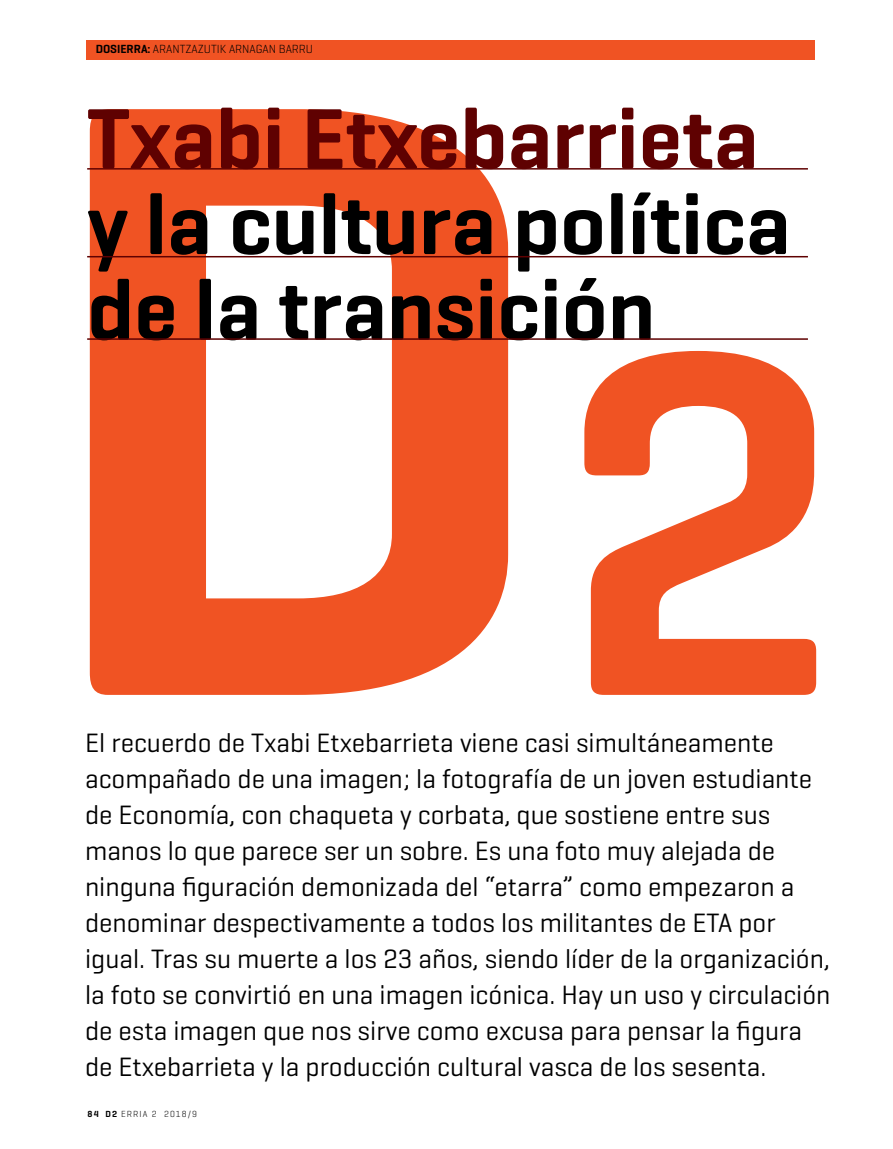
<style>
.page{position:relative;width:893px;height:1149px;background:#fff}
.page>*{position:absolute;margin:0;border:0;box-sizing:border-box;transform-origin:0 0}
.t1{font:600 87px/85.5px "Geogrotesque";color:#000}
.t2{font:600 87px "Geogrotesque";color:#5f0101}
.t3{font:27px/36px "Geogrotesque";color:#000}
.t4{font:300 12px "Geogrotesque";color:#000}
.t5{font:300 9px "Geogrotesque";letter-spacing:.12em;color:#000}
.s1{font-weight:600}
</style>
<div class="page">
<svg style="left:90px;top:109px;width:726px;height:585px"></svg>
<hr style="left:87px;top:168px;width:721px;height:1px;background:#5f0101">
<hr style="left:87px;top:256px;width:721px;height:1px;background:#5f0101">
<hr style="left:87px;top:338px;width:721px;height:2px;background:#5f0101">
<div style="left:86px;top:40px;width:729px;height:19px;background:#f05323"></div>
<p class="t4" style="left:96px;top:42px;width:219px"><span class="s1">DOSIERRA:</span> ARANTZAZUTIK ARNAGAN BARRU</p>
<h1 class="t2" style="left:87px;top:84px;width:673px">Txabi Etxebarrieta</h1>
<h1 class="t1" style="left:87px;top:181px;width:705px">y la cultura política de la transición</h1>
<p class="t3" style="left:85px;top:724px;width:747px">El recuerdo de Txabi Etxebarrieta viene casi simultáneamente acompañado de una imagen; la fotografía de un joven estudiante de Economía, con chaqueta y corbata, que sostiene entre sus manos lo que parece ser un sobre. Es una foto muy alejada de ninguna figuración demonizada del “etarra” como empezaron a denominar despectivamente a todos los militantes de ETA por igual. Tras su muerte a los 23 años, siendo líder de la organización, la foto se convirtió en una imagen icónica. Hay un uso y circulación de esta imagen que nos sirve como excusa para pensar la figura de Etxebarrieta y la producción cultural vasca de los sesenta.</p>
<p class="t5" style="left:88px;top:1108px;width:111px"><span class="s1">84 D2</span> ERRIA 2 2018/9</p>
</div>
